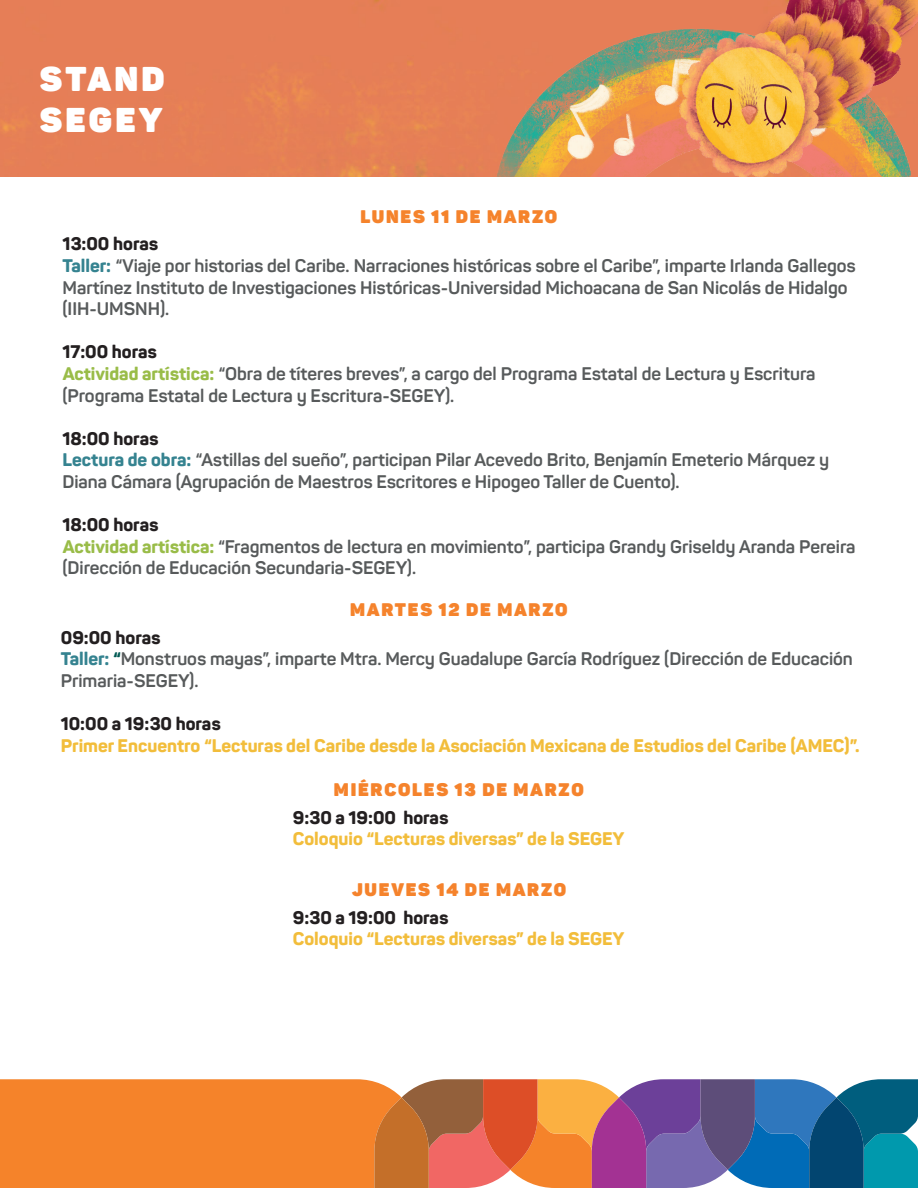
<style>
.page{position:relative;width:918px;height:1188px;background:#fff}
.page>*{position:absolute;margin:0;border:0;box-sizing:border-box;transform-origin:0 0}
.t1{font:900 33.9px/40.7px "Panton";letter-spacing:.1em;color:#fff}
.t2{font:700 18px/21.6px "Panton";color:#575a5b}
.t3{font:800 18px "Panton";color:#f2bd3b}
.t4{font:900 18px "Panton";letter-spacing:.1em;color:#f5832c}
.t5{font:800 18px "Panton";color:#231f20}
.s1{font-weight:800;color:#231f20}
.s2{font-weight:800;color:#358390}
.s3{font-weight:800;color:#99bc48}
.s4{font-weight:800;color:#025a54}
</style>
<div class="page">
<div style="left:0;top:0;width:467px;height:177px;background:#e67e57"></div>
<img style="left:467px;top:0;width:207px;height:177px">
<img style="left:674px;top:0;width:244px;height:177px">
<div style="left:0;top:1079px;width:374px;height:109px;background:#f5832a"></div>
<svg style="left:374px;top:1079px;width:544px;height:109px;background:#856d77"></svg>
<h1 class="t1" style="left:40px;top:58px;width:126px">STAND<br>SEGEY</h1>
<p class="t4" style="left:360px;top:205px;width:198px">LUNES 11 DE MARZO</p>
<p class="t2" style="left:62px;top:233px;width:795px"><span class="s1">13:00 horas<br></span><span class="s2">Taller:</span> “Viaje por historias del Caribe. Narraciones históricas sobre el Caribe”, imparte Irlanda Gallegos Martínez Instituto de Investigaciones Históricas-Universidad Michoacana de San Nicolás de Hidalgo (IIH-UMSNH).</p>
<p class="t2" style="left:62px;top:341px;width:755px"><span class="s1">17:00 horas<br></span><span class="s3">Actividad artística:</span> “Obra de títeres breves”, a cargo del Programa Estatal de Lectura y Escritura (Programa Estatal de Lectura y Escritura-SEGEY).</p>
<p class="t2" style="left:62px;top:428px;width:768px"><span class="s1">18:00 horas<br></span><span class="s2">Lectura de obra:</span> “Astillas del sueño”, participan Pilar Acevedo Brito, Benjamín Emeterio Márquez y<br>Diana Cámara (Agrupación de Maestros Escritores e Hipogeo Taller de Cuento).</p>
<p class="t2" style="left:62px;top:514px;width:795px"><span class="s1">18:00 horas<br></span><span class="s3">Actividad artística:</span> “Fragmentos de lectura en movimiento”, participa Grandy Griseldy Aranda Pereira (Dirección de Educación Secundaria-SEGEY).</p>
<p class="t4" style="left:350px;top:598px;width:219px">MARTES 12 DE MARZO</p>
<p class="t2" style="left:61px;top:626px;width:794px"><span class="s1">09:00 horas<br></span><span class="s2">Taller:</span> <span class="s4">“</span>Monstruos mayas”, imparte Mtra. Mercy Guadalupe García Rodríguez (Dirección de Educación<br>Primaria-SEGEY).</p>
<p class="t5" style="left:61px;top:712px;width:161px">10:00 a 19:30 horas</p>
<p class="t3" style="left:61px;top:734px;width:800px">Primer Encuentro “Lecturas del Caribe desde la Asociación Mexicana de Estudios del Caribe (AMEC)”.</p>
<p class="t4" style="left:334px;top:778px;width:251px">MIÉRCOLES 13 DE MARZO</p>
<p class="t5" style="left:293px;top:806px;width:157px">9:30 a 19:00 horas</p>
<p class="t3" style="left:293px;top:828px;width:333px">Coloquio “Lecturas diversas” de la SEGEY</p>
<p class="t4" style="left:352px;top:878px;width:216px">JUEVES 14 DE MARZO</p>
<p class="t5" style="left:293px;top:906px;width:157px">9:30 a 19:00 horas</p>
<p class="t3" style="left:293px;top:928px;width:333px">Coloquio “Lecturas diversas” de la SEGEY</p>
</div>
